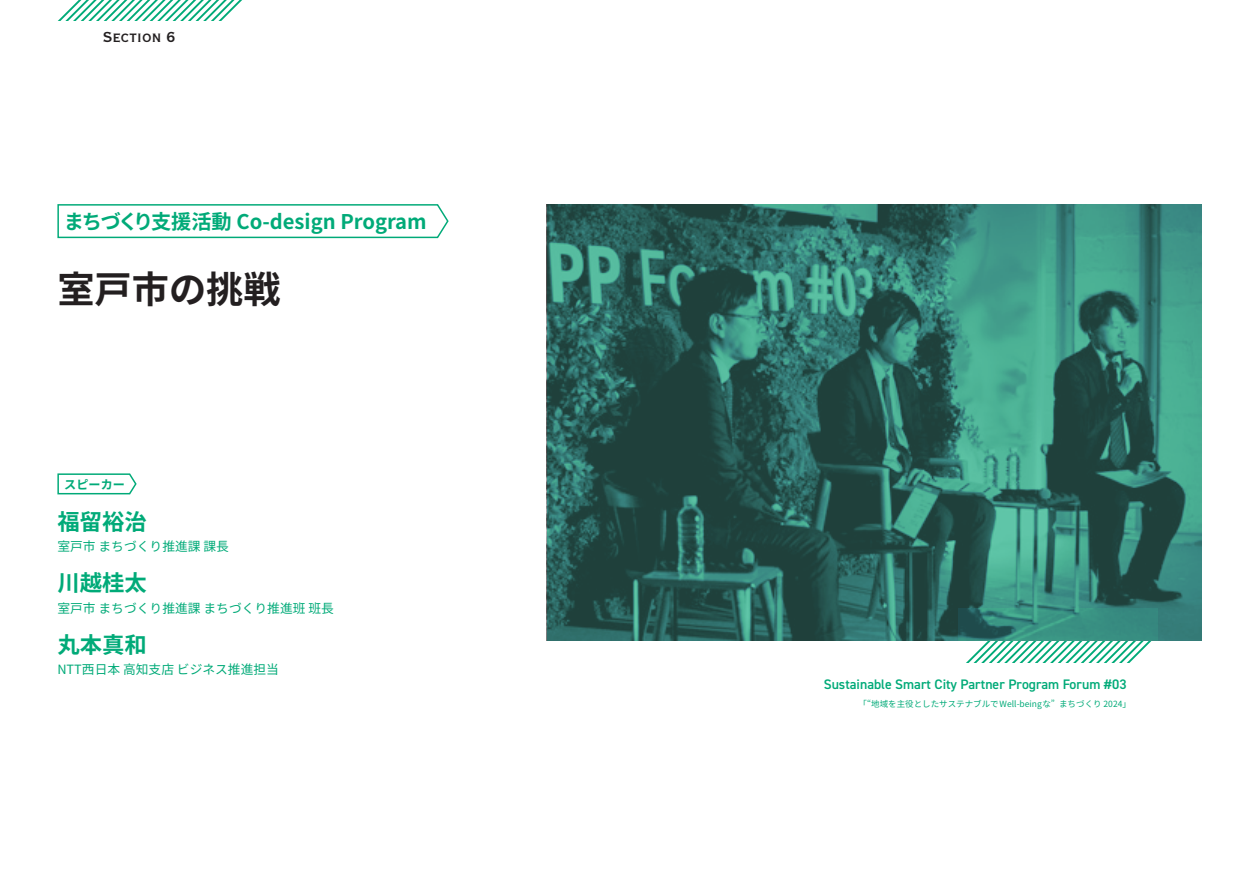
<style>
.page{position:relative;width:1259px;height:893px;background:#fff}
.page>*{position:absolute;margin:0;border:0;box-sizing:border-box;transform-origin:0 0}
.t1{font:700 37.2px "Noto Sans JP";color:#231f20}
.t2{font:700 22.35px "Noto Sans JP";color:#00aa78}
.t3{font:700 20.25px "Noto Sans JP";color:#00aa78}
.t4{font:19.2px "Copperplate Gothic Std 30 BC";color:#231f20}
.t5{font:600 13.8px "DIN2014";color:#00aa78}
.t6{font:12.75px "Noto Sans JP";color:#00aa78}
.t7{font:700 12.15px "Noto Sans JP";color:#00aa78}
.t8{font:8.55px "Noto Sans JP";color:#00aa78}
</style>
<div class="page">
<svg style="left:966px;top:641px;width:186px;height:22px"></svg>
<svg style="left:58px;top:0;width:184px;height:21px"></svg>
<svg style="left:57px;top:204px;width:392px;height:35px"></svg>
<svg style="left:57px;top:473px;width:80px;height:22px"></svg>
<svg style="left:547px;top:204px;width:654px;height:437px;background:#306e64"></svg>
<h3 class="t4" style="left:103px;top:27px;width:74px">Section 6</h3>
<h3 class="t3" style="left:64px;top:210px;width:364px">まちづくり支援活動 Co-design Program</h3>
<h1 class="t1" style="left:57px;top:268px;width:225px">室戸市の挑戦</h1>
<p class="t7" style="left:64px;top:477px;width:62px">スピーカー</p>
<h2 class="t2" style="left:57px;top:509px;width:91px">福留裕治</h2>
<p class="t6" style="left:57px;top:539px;width:173px">室戸市 まちづくり推進課 課長</p>
<h2 class="t2" style="left:57px;top:570px;width:91px">川越桂太</h2>
<p class="t6" style="left:57px;top:601px;width:278px">室戸市 まちづくり推進課 まちづくり推進班 班長</p>
<h2 class="t2" style="left:57px;top:632px;width:91px">丸本真和</h2>
<p class="t6" style="left:57px;top:662px;width:223px">NTT西日本 高知支店 ビジネス推進担当</p>
<p class="t5" style="left:824px;top:675px;width:304px">Sustainable Smart City Partner Program Forum #03</p>
<p class="t8" style="left:858px;top:699px;width:274px">「“地域を主役としたサステナブルでWell-beingな” まちづくり 2024」</p>
</div>
